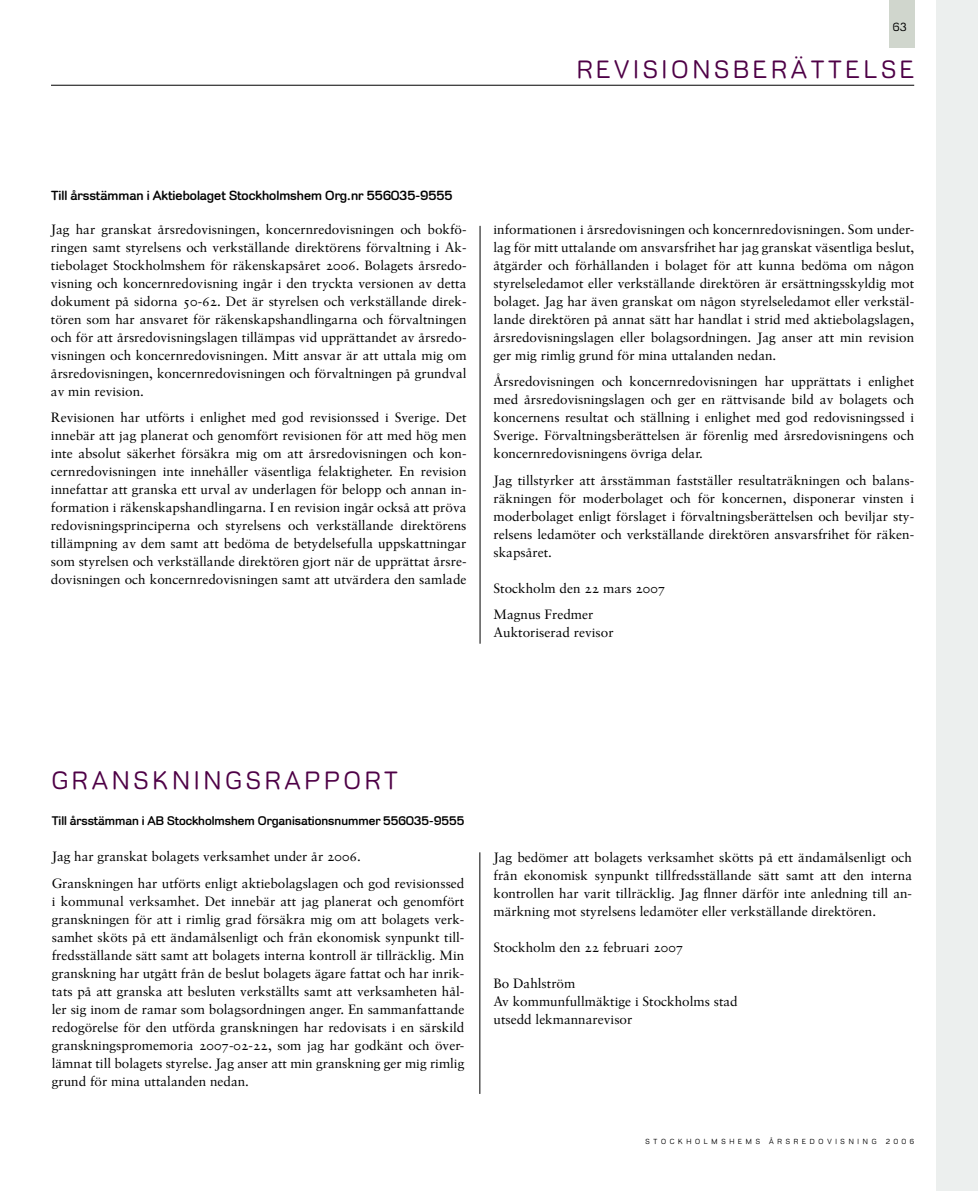
<style>
.page{position:relative;width:978px;height:1191px;background:#fff}
.page>*{position:absolute;margin:0;border:0;box-sizing:border-box;transform-origin:0 0}
.t1{font:25.5px "Stockholm Runt";letter-spacing:.17em;color:#4e0046}
.t2{font:13.5px/18px "Sabon Lige";color:#000;text-align:justify}
.t3{font:700 13.5px "Stockholm Runt";color:#000}
.t4{font:700 12.75px "Stockholm Runt";color:#000}
.t5{font:12px "Stockholm Runt";color:#000}
.t6{font:7.5px "Stockholm Runt";letter-spacing:.5em;color:#000}
</style>
<div class="page">
<div style="left:890px;top:0;width:25px;height:48px;background:#d0d6cd"></div>
<hr style="left:51px;top:85px;width:863px;height:1px;background:#000">
<hr style="left:480px;top:226px;width:1px;height:417px;background:#000">
<hr style="left:480px;top:852px;width:1px;height:242px;background:#000">
<div style="left:936px;top:0;width:42px;height:1191px;background:#ecefee"></div>
<p class="t5" style="left:893px;top:20px;width:15px">63</p>
<h1 class="t1" style="left:577px;top:54px;width:338px">REVISIONSBERÄTTELSE</h1>
<p class="t3" style="left:51px;top:187px;width:403px">Till årsstämman i Aktiebolaget Stockholmshem Org.nr 556035-9555</p>
<p class="t2" style="left:51px;top:220px;width:417px">Jag har granskat årsredovisningen, koncernredovisningen och bokfö&shy;ringen samt styrelsens och verkställande direktörens förvaltning i Ak&shy;tiebolaget Stockholmshem för räkenskapsåret 2006. Bolagets årsredo&shy;visning och koncernredovisning ingår i den tryckta versionen av detta dokument på sidorna 50-62. Det är styrelsen och verkställande direk&shy;tören som har ansvaret för räkenskapshandlingarna och förvaltningen och för att årsredovisningslagen tillämpas vid upprättandet av årsredo&shy;visningen och koncernredovisningen. Mitt ansvar är att uttala mig om årsredovisningen, koncernredovisningen och förvaltningen på grundval av min revision.</p>
<p class="t2" style="left:51px;top:408px;width:417px">Revisionen har utförts i enlighet med god revisionssed i Sverige. Det innebär att jag planerat och genomfört revisionen för att med hög men inte absolut säkerhet försäkra mig om att årsredovisningen och kon&shy;cernredovisningen inte innehåller väsentliga felaktigheter. En revision innefattar att granska ett urval av underlagen för belopp och annan in&shy;formation i räkenskapshandlingarna. I en revision ingår också att pröva redovisningsprinciperna och styrelsens och verkställande direktörens tillämpning av dem samt att bedöma de betydelsefulla uppskattningar som styrelsen och verkställande direktören gjort när de upprättat årsre&shy;dovisningen och koncernredovisningen samt att utvärdera den samlade</p>
<p class="t2" style="left:494px;top:220px;width:422px">informationen i årsredovisningen och koncernredovisningen. Som under&shy;lag för mitt uttalande om ansvarsfrihet har jag granskat väsentliga beslut, åtgärder och förhållanden i bolaget för att kunna bedöma om någon styrelseledamot eller verkställande direktören är ersättningsskyldig mot bolaget. Jag har även granskat om någon styrelseledamot eller verkstäl&shy;lande direktören på annat sätt har handlat i strid med aktiebolagslagen, årsredovisningslagen eller bolagsordningen. Jag anser att min revision ger mig rimlig grund för mina uttalanden nedan.</p>
<p class="t2" style="left:494px;top:372px;width:422px">Årsredovisningen och koncernredovisningen har upprättats i enlighet med årsredovisningslagen och ger en rättvisande bild av bolagets och koncernens resultat och ställning i enlighet med god redovisningssed i Sverige. Förvaltningsberättelsen är förenlig med årsredovisningens och koncernredovisningens övriga delar.</p>
<p class="t2" style="left:494px;top:471px;width:422px">Jag tillstyrker att årsstämman fastställer resultaträkningen och balans&shy;räkningen för moderbolaget och för koncernen, disponerar vinsten i moderbolaget enligt förslaget i förvaltningsberättelsen och beviljar sty&shy;relsens ledamöter och verkställande direktören ansvarsfrihet för räken&shy;skapsåret.</p>
<p class="t2" style="left:494px;top:574px;width:173px;line-height:26.5px">Stockholm den 22 mars 2007<br>Magnus Fredmer</p>
<p class="t2" style="left:494px;top:623px;width:122px">Auktoriserad revisor</p>
<h1 class="t1" style="left:52px;top:765px;width:347px">GRANSKNINGSRAPPORT</h1>
<p class="t4" style="left:52px;top:813px;width:414px">Till årsstämman i AB Stockholmshem Organisationsnummer 556035-9555</p>
<p class="t2" style="left:52px;top:843px;width:414px;line-height:26.5px">Jag har granskat bolagets verksamhet under år 2006.<br>Granskningen har utförts enligt aktiebolagslagen och god revisionssed</p>
<p class="t2" style="left:52px;top:892px;width:414px">i kommunal verksamhet. Det innebär att jag planerat och genomfört granskningen för att i rimlig grad försäkra mig om att bolagets verk&shy;samhet sköts på ett ändamålsenligt och från ekonomisk synpunkt till&shy;fredsställande sätt samt att bolagets interna kontroll är tillräcklig. Min granskning har utgått från de beslut bolagets ägare fattat och har inrik&shy;tats på att granska att besluten verkställts samt att verksamheten hål&shy;ler sig inom de ramar som bolagsordningen anger. En sammanfattande redogörelse för den utförda granskningen har redovisats i en särskild granskningspromemoria 2007-02-22, som jag har godkänt och över&shy;lämnat till bolagets styrelse. Jag anser att min granskning ger mig rimlig grund för mina uttalanden nedan.</p>
<p class="t2" style="left:494px;top:847px;width:420px">Jag bedömer att bolagets verksamhet skötts på ett ändamålsenligt och från ekonomisk synpunkt tillfredsställande sätt samt att den interna kontrollen har varit tillräcklig. Jag finner därför inte anledning till an&shy;märkning mot styrelsens ledamöter eller verkställande direktören.</p>
<p class="t2" style="left:494px;top:937px;width:191px">Stockholm den 22 februari 2007</p>
<p class="t2" style="left:494px;top:973px;width:246px;text-align:left">Bo Dahlström<br>Av kommunfullmäktige i Stockholms stad utsedd lekmannarevisor</p>
<p class="t6" style="left:646px;top:1136px;width:270px">STOCKHOLMSHEMS ÅRSREDOVISNING 2006</p>
</div>
